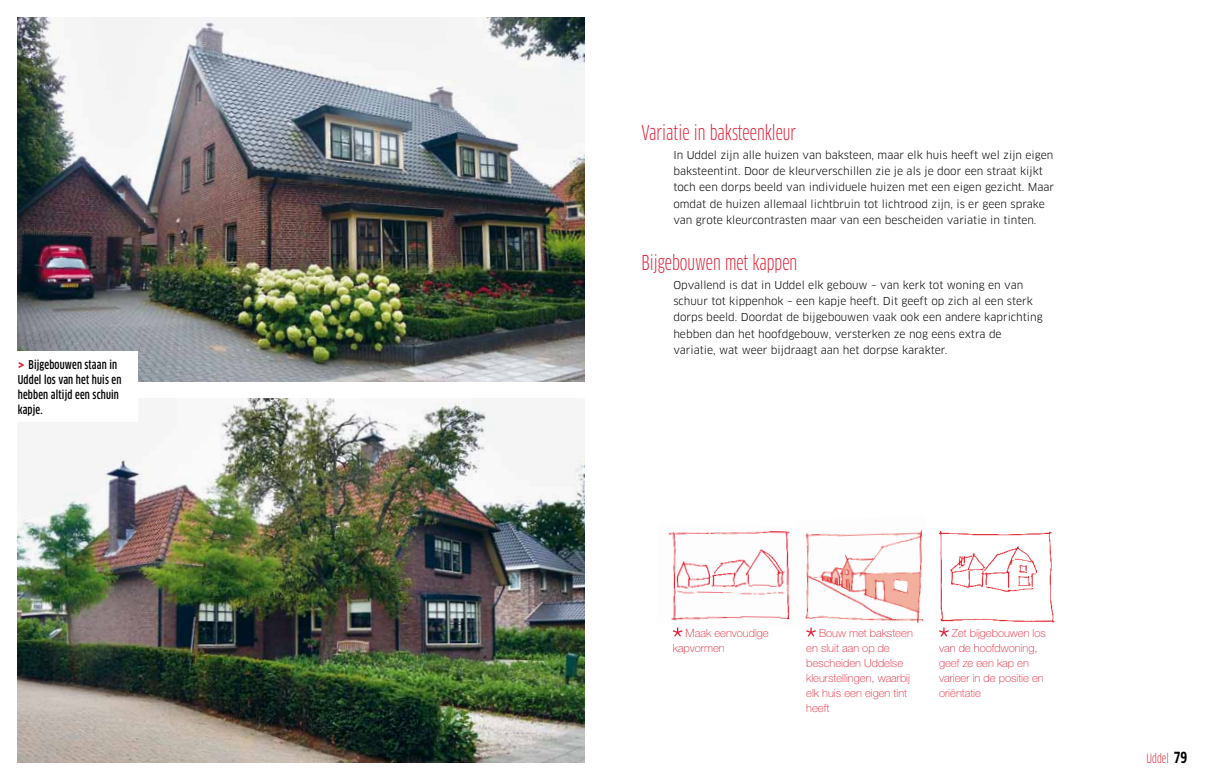
<style>
.page{position:relative;width:1205px;height:780px;background:#fff}
.page>*{position:absolute;margin:0;border:0;box-sizing:border-box;transform-origin:0 0}
.t1{font:20px "Clan Cond";color:#e31a32}
.t2{font:12.5px "Clan Cond";color:#e31a32}
.t3{font:500 11.88px/15px "Clan Cond";letter-spacing:.015em;color:#000}
.t4{font:100 11.25px/15px "Helvetica Neue";color:#e31a32}
.t5{font:10.62px/16.2px "Clan";color:#000}
.s1{font-family:"Clan";font-weight:700;color:#e31a32}
.s2{font-weight:700;font-size:15px;color:#000}
</style>
<div class="page">
<img style="left:668px;top:531px;width:123px;height:90px">
<img style="left:805px;top:529px;width:119px;height:95px">
<img style="left:938px;top:531px;width:117px;height:92px">
<img style="left:18px;top:18px;width:567px;height:363px">
<img style="left:18px;top:399px;width:567px;height:363px">
<svg style="left:806px;top:627px;width:10px;height:9px"></svg>
<svg style="left:939px;top:627px;width:10px;height:9px"></svg>
<svg style="left:673px;top:627px;width:9px;height:9px"></svg>
<div style="left:12px;top:352px;width:126px;height:70px;background:#fff"></div>
<p class="t3" style="left:18px;top:357px;width:105px"><span class="s1">&gt;</span> Bijgebouwen staan in<br>Uddel los van het huis en hebben altijd een schuin kapje.</p>
<h1 class="t1" style="left:641px;top:120px;width:156px">Variatie in baksteenkleur</h1>
<p class="t5" style="left:673px;top:147px;width:382px">In Uddel zijn alle huizen van baksteen, maar elk huis heeft wel zijn eigen baksteentint. Door de kleurverschillen zie je als je door een straat kijkt toch een dorps beeld van individuele huizen met een eigen gezicht. Maar omdat de huizen allemaal lichtbruin tot lichtrood zijn, is er geen sprake van grote kleurcontrasten maar van een bescheiden variatie in tinten.</p>
<h1 class="t1" style="left:641px;top:250px;width:157px">Bijgebouwen met kappen</h1>
<p class="t5" style="left:673px;top:277px;width:371px">Opvallend is dat in Uddel elk gebouw – van kerk tot woning en van schuur tot kippenhok – een kapje heeft. Dit geeft op zich al een sterk dorps beeld. Doordat de bijgebouwen vaak ook een andere kaprichting hebben dan het hoofdgebouw, versterken ze nog eens extra de variatie, wat weer bijdraagt aan het dorpse karakter.</p>
<p class="t4" style="left:673px;top:625px;width:97px;text-indent:13px">Maak eenvoudige kapvormen</p>
<p class="t4" style="left:806px;top:625px;width:108px;text-indent:13px">Bouw met baksteen en sluit aan op de bescheiden Uddelse kleurstellingen, waarbij elk huis een eigen tint heeft</p>
<p class="t4" style="left:939px;top:625px;width:108px;text-indent:13px">Zet bijgebouwen los van de hoofdwoning, geef ze een kap en varieer in de positie en oriëntatie</p>
<p class="t2" style="left:1146px;top:751px;width:42px">Uddel <span class="s2">79</span></p>
</div>
